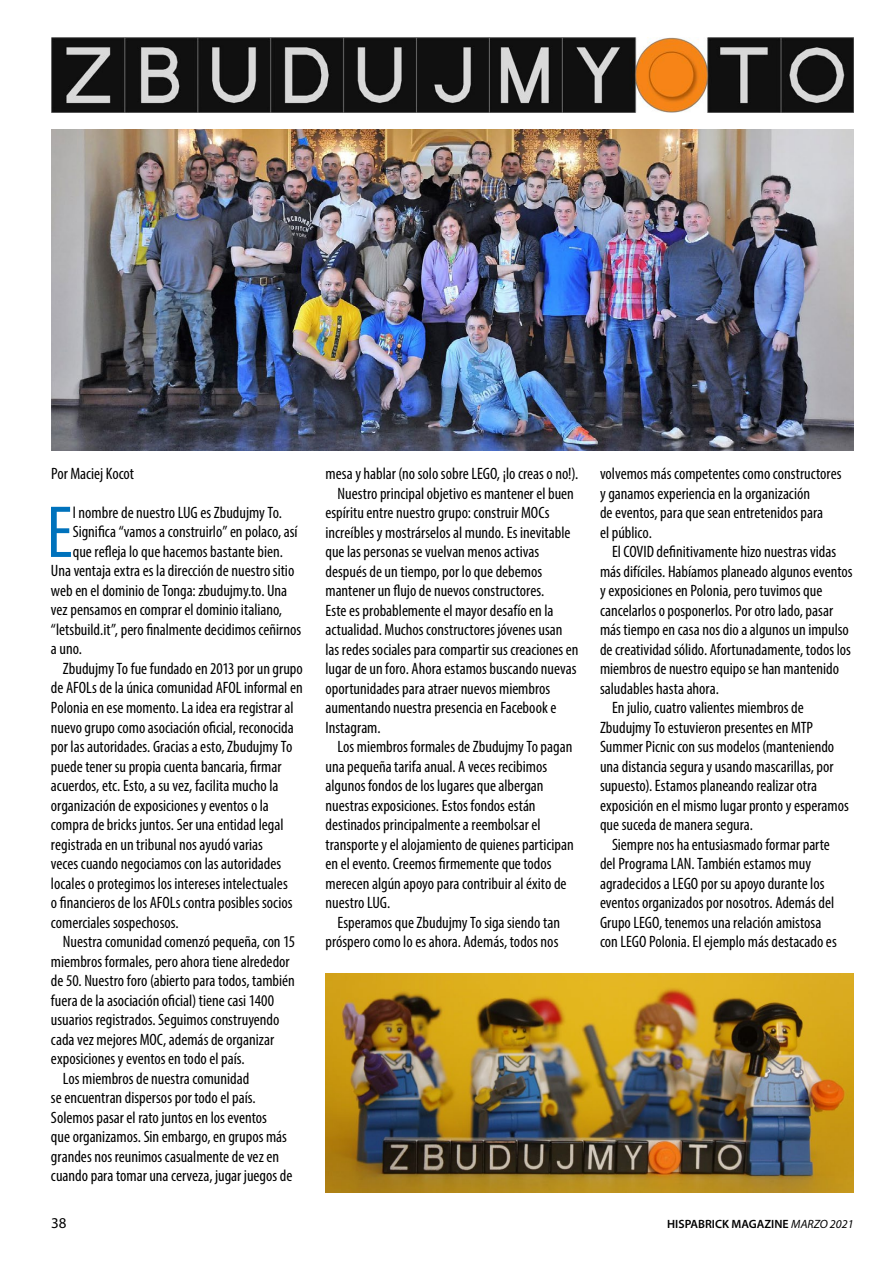
<style>
.page{position:relative;width:893px;height:1263px;background:#fff}
.page>*{position:absolute;margin:0;border:0;box-sizing:border-box;transform-origin:0 0}
.t1{font:condensed 74.4px "Myriad Pro";color:#0072bc}
.t2{font:condensed 16.5px/19.5px "Myriad Pro";color:#000}
.t3{font:15px "Myriad Pro";color:#000}
.t4{font:600 12px "Myriad Pro";color:#000}
.s1{font-weight:400;font-style:italic}
</style>
<div class="page">
<img style="left:326px;top:974px;width:528px;height:219px">
<img style="left:51px;top:129px;width:802px;height:321px">
<img style="left:51px;top:38px;width:802px;height:74px">
<p class="t2" style="left:51px;top:463px;width:85px">Por Maciej Kocot</p>
<h1 class="t1" style="left:47px;top:487px;width:28px">E</h1>
<p class="t2" style="left:73px;top:502px;width:211px">l nombre de nuestro LUG es Zbudujmy To.</p>
<p class="t2" style="left:73px;top:522px;width:226px">Significa “vamos a construirlo” en polaco, así</p>
<p class="t2" style="left:73px;top:541px;width:212px">que refleja lo que hacemos bastante bien.</p>
<p class="t2" style="left:51px;top:561px;width:245px">Una ventaja extra es la dirección de nuestro sitio</p>
<p class="t2" style="left:51px;top:580px;width:238px">web en el dominio de Tonga: zbudujmy.to. Una</p>
<p class="t2" style="left:51px;top:600px;width:233px">vez pensamos en comprar el dominio italiano,</p>
<p class="t2" style="left:51px;top:619px;width:252px">“letsbuild.it”, pero finalmente decidimos ceñirnos</p>
<p class="t2" style="left:51px;top:639px;width:33px">a uno.</p>
<p class="t2" style="left:63px;top:658px;width:241px">Zbudujmy To fue fundado en 2013 por un grupo</p>
<p class="t2" style="left:51px;top:678px;width:253px">de AFOLs de la única comunidad AFOL informal en</p>
<p class="t2" style="left:51px;top:698px;width:244px">Polonia en ese momento. La idea era registrar al</p>
<p class="t2" style="left:51px;top:717px;width:244px">nuevo grupo como asociación oficial, reconocida</p>
<p class="t2" style="left:51px;top:737px;width:243px">por las autoridades. Gracias a esto, Zbudujmy To</p>
<p class="t2" style="left:51px;top:756px;width:232px">puede tener su propia cuenta bancaria, firmar</p>
<p class="t2" style="left:51px;top:776px;width:229px">acuerdos, etc. Esto, a su vez, facilita mucho la</p>
<p class="t2" style="left:51px;top:795px;width:219px">organización de exposiciones y eventos o la</p>
<p class="t2" style="left:51px;top:815px;width:234px">compra de bricks juntos. Ser una entidad legal</p>
<p class="t2" style="left:51px;top:834px;width:213px">registrada en un tribunal nos ayudó varias</p>
<p class="t2" style="left:51px;top:854px;width:232px">veces cuando negociamos con las autoridades</p>
<p class="t2" style="left:51px;top:873px;width:238px">locales o protegimos los intereses intelectuales</p>
<p class="t2" style="left:51px;top:893px;width:243px">o financieros de los AFOLs contra posibles socios</p>
<p class="t2" style="left:51px;top:912px;width:129px">comerciales sospechosos.</p>
<p class="t2" style="left:63px;top:932px;width:234px">Nuestra comunidad comenzó pequeña, con 15</p>
<p class="t2" style="left:51px;top:951px;width:240px">miembros formales, pero ahora tiene alrededor</p>
<p class="t2" style="left:51px;top:971px;width:245px">de 50. Nuestro foro (abierto para todos, también</p>
<p class="t2" style="left:51px;top:990px;width:225px">fuera de la asociación oficial) tiene casi 1400</p>
<p class="t2" style="left:51px;top:1010px;width:230px">usuarios registrados. Seguimos construyendo</p>
<p class="t2" style="left:51px;top:1029px;width:225px">cada vez mejores MOC, además de organizar</p>
<p class="t2" style="left:51px;top:1049px;width:195px">exposiciones y eventos en todo el país.</p>
<p class="t2" style="left:63px;top:1068px;width:188px">Los miembros de nuestra comunidad</p>
<p class="t2" style="left:51px;top:1088px;width:206px">se encuentran dispersos por todo el país.</p>
<p class="t2" style="left:51px;top:1107px;width:218px">Solemos pasar el rato juntos en los eventos</p>
<p class="t2" style="left:51px;top:1127px;width:238px">que organizamos. Sin embargo, en grupos más</p>
<p class="t2" style="left:51px;top:1146px;width:230px">grandes nos reunimos casualmente de vez en</p>
<p class="t2" style="left:51px;top:1166px;width:243px">cuando para tomar una cerveza, jugar juegos de</p>
<p class="t2" style="left:325px;top:464px;width:254px">mesa y hablar (no solo sobre LEGO, ¡lo creas o no!).</p>
<p class="t2" style="left:337px;top:483px;width:238px">Nuestro principal objetivo es mantener el buen</p>
<p class="t2" style="left:325px;top:503px;width:225px">espíritu entre nuestro grupo: construir MOCs</p>
<p class="t2" style="left:325px;top:522px;width:247px">increíbles y mostrárselos al mundo. Es inevitable</p>
<p class="t2" style="left:325px;top:542px;width:215px">que las personas se vuelvan menos activas</p>
<p class="t2" style="left:325px;top:561px;width:218px">después de un tiempo, por lo que debemos</p>
<p class="t2" style="left:325px;top:581px;width:220px">mantener un flujo de nuevos constructores.</p>
<p class="t2" style="left:325px;top:600px;width:230px">Este es probablemente el mayor desafío en la</p>
<p class="t2" style="left:325px;top:620px;width:239px">actualidad. Muchos constructores jóvenes usan</p>
<p class="t2" style="left:325px;top:639px;width:255px">las redes sociales para compartir sus creaciones en</p>
<p class="t2" style="left:325px;top:659px;width:253px">lugar de un foro. Ahora estamos buscando nuevas</p>
<p class="t2" style="left:325px;top:678px;width:226px">oportunidades para atraer nuevos miembros</p>
<p class="t2" style="left:325px;top:698px;width:232px">aumentando nuestra presencia en Facebook e</p>
<p class="t2" style="left:325px;top:717px;width:57px">Instagram.</p>
<p class="t2" style="left:337px;top:737px;width:236px">Los miembros formales de Zbudujmy To pagan</p>
<p class="t2" style="left:325px;top:756px;width:223px">una pequeña tarifa anual. A veces recibimos</p>
<p class="t2" style="left:325px;top:776px;width:219px">algunos fondos de los lugares que albergan</p>
<p class="t2" style="left:325px;top:795px;width:212px">nuestras exposiciones. Estos fondos están</p>
<p class="t2" style="left:325px;top:815px;width:217px">destinados principalmente a reembolsar el</p>
<p class="t2" style="left:325px;top:834px;width:250px">transporte y el alojamiento de quienes participan</p>
<p class="t2" style="left:325px;top:854px;width:228px">en el evento. Creemos firmemente que todos</p>
<p class="t2" style="left:325px;top:873px;width:243px">merecen algún apoyo para contribuir al éxito de</p>
<p class="t2" style="left:325px;top:893px;width:66px">nuestro LUG.</p>
<p class="t2" style="left:337px;top:912px;width:224px">Esperamos que Zbudujmy To siga siendo tan</p>
<p class="t2" style="left:325px;top:932px;width:234px">próspero como lo es ahora. Además, todos nos</p>
<p class="t2" style="left:600px;top:464px;width:243px">volvemos más competentes como constructores y ganamos experiencia en la organización<br>de eventos, para que sean entretenidos para<br>el público.</p>
<p class="t2" style="left:612px;top:542px;width:226px">El COVID definitivamente hizo nuestras vidas</p>
<p class="t2" style="left:600px;top:561px;width:254px">más difíciles. Habíamos planeado algunos eventos</p>
<p class="t2" style="left:600px;top:581px;width:224px">y exposiciones en Polonia, pero tuvimos que</p>
<p class="t2" style="left:600px;top:600px;width:235px">cancelarlos o posponerlos. Por otro lado, pasar</p>
<p class="t2" style="left:600px;top:620px;width:250px">más tiempo en casa nos dio a algunos un impulso</p>
<p class="t2" style="left:600px;top:639px;width:252px">de creatividad sólido. Afortunadamente, todos los</p>
<p class="t2" style="left:600px;top:659px;width:240px">miembros de nuestro equipo se han mantenido</p>
<p class="t2" style="left:600px;top:678px;width:120px">saludables hasta ahora.</p>
<p class="t2" style="left:612px;top:698px;width:193px">En julio, cuatro valientes miembros de</p>
<p class="t2" style="left:600px;top:717px;width:215px">Zbudujmy To estuvieron presentes en MTP</p>
<p class="t2" style="left:600px;top:737px;width:236px">Summer Picnic con sus modelos (manteniendo</p>
<p class="t2" style="left:600px;top:756px;width:235px">una distancia segura y usando mascarillas, por</p>
<p class="t2" style="left:600px;top:776px;width:219px">supuesto). Estamos planeando realizar otra</p>
<p class="t2" style="left:600px;top:795px;width:250px">exposición en el mismo lugar pronto y esperamos</p>
<p class="t2" style="left:600px;top:815px;width:155px">que suceda de manera segura.</p>
<p class="t2" style="left:612px;top:834px;width:219px">Siempre nos ha entusiasmado formar parte</p>
<p class="t2" style="left:600px;top:854px;width:213px">del Programa LAN. También estamos muy</p>
<p class="t2" style="left:600px;top:873px;width:226px">agradecidos a LEGO por su apoyo durante los</p>
<p class="t2" style="left:600px;top:893px;width:236px">eventos organizados por nosotros. Además del</p>
<p class="t2" style="left:600px;top:912px;width:223px">Grupo LEGO, tenemos una relación amistosa</p>
<p class="t2" style="left:600px;top:932px;width:238px">con LEGO Polonia. El ejemplo más destacado es</p>
<p class="t3" style="left:51px;top:1213px;width:17px">38</p>
<p class="t4" style="left:667px;top:1216px;width:188px">HISPABRICK MAGAZINE <span class="s1">MARZO 2021</span></p>
</div>
